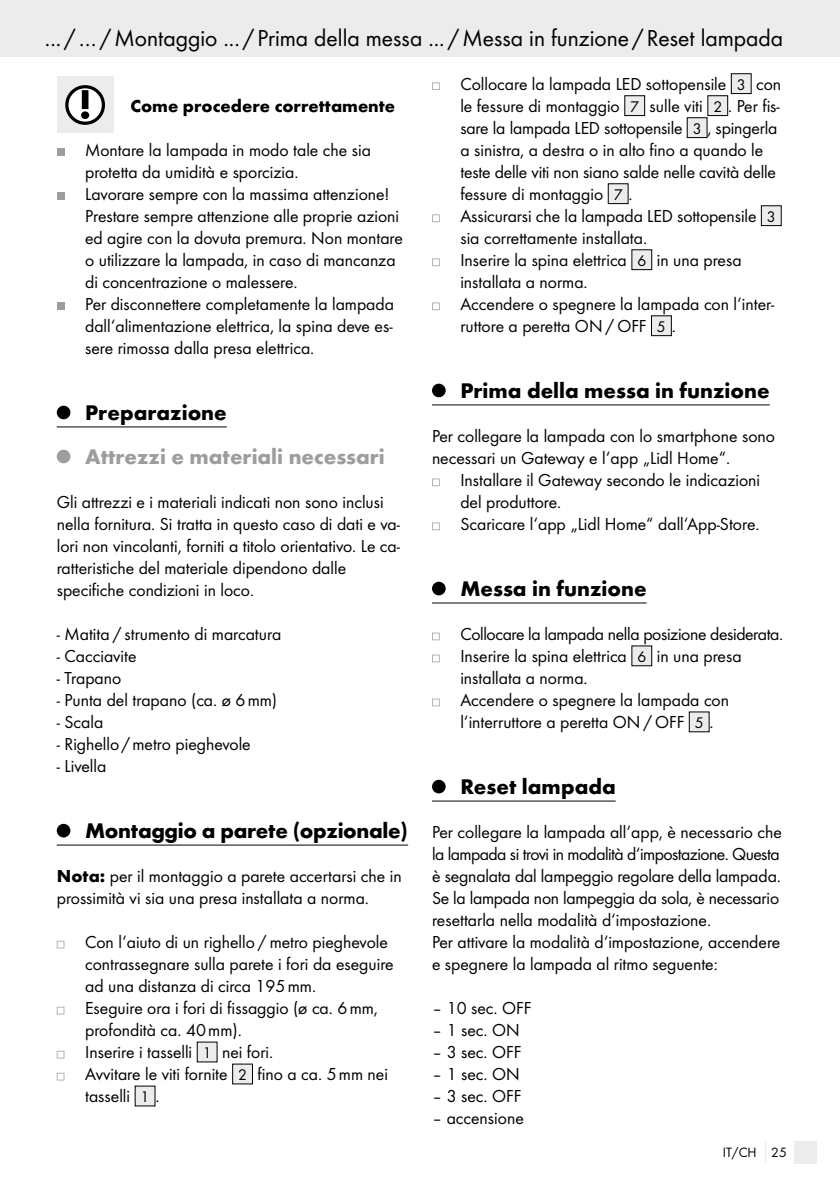
<style>
.page{position:relative;width:840px;height:1191px;background:#fff}
.page>*{position:absolute;margin:0;border:0;box-sizing:border-box;transform-origin:0 0}
.t1{font:24px "Futura Boo";color:#000}
.t2{font:700 22px "Futura";color:#000}
.t3{font:700 22px "Futura";color:#9c9d9d}
.t4{font:18px/22px "Futura Boo";color:#000}
.t5{font:700 18px "Futura";color:#000}
.t6{font:14px "Futura Boo";color:#000}
.s1{font-family:"Futura";font-weight:700}
.s2{font-size:16px}
</style>
<div class="page">
<div style="left:0;top:0;width:839px;height:57px;background:#ececec"></div>
<div style="left:794px;top:1140px;width:22px;height:23px;background:#ececec"></div>
<hr style="left:57px;top:426px;width:170px;height:1px;background:#000">
<hr style="left:57px;top:844px;width:351px;height:1px;background:#000">
<div style="left:57px;top:77px;width:56px;height:56px;background:#ececec"></div>
<svg style="left:65px;top:85px;width:40px;height:40px"></svg>
<div style="left:57px;top:148px;width:7px;height:8px;background:#9c9d9d"></div>
<div style="left:57px;top:192px;width:7px;height:8px;background:#9c9d9d"></div>
<div style="left:57px;top:302px;width:7px;height:8px;background:#9c9d9d"></div>
<div style="left:57px;top:406px;width:13px;height:13px;background:#000;border-radius:50%"></div>
<div style="left:57px;top:450px;width:13px;height:13px;background:#9c9d9d;border-radius:50%"></div>
<div style="left:57px;top:824px;width:13px;height:13px;background:#000;border-radius:50%"></div>
<svg style="left:57px;top:940px;width:7px;height:8px"></svg>
<svg style="left:57px;top:1006px;width:7px;height:8px"></svg>
<svg style="left:57px;top:1050px;width:7px;height:8px"></svg>
<div style="left:197px;top:1042px;width:20px;height:20px;background:#ececec"></div>
<svg style="left:57px;top:1072px;width:7px;height:8px"></svg>
<div style="left:232px;top:1064px;width:20px;height:20px;background:#ececec"></div>
<div style="left:232px;top:1063px;width:21px;height:21px;border:1px solid #000"></div>
<div style="left:135px;top:1086px;width:20px;height:20px;background:#ececec"></div>
<hr style="left:432px;top:404px;width:337px;height:1px;background:#000">
<hr style="left:432px;top:602px;width:214px;height:1px;background:#000">
<hr style="left:432px;top:800px;width:183px;height:1px;background:#000">
<svg style="left:432px;top:82px;width:7px;height:8px"></svg>
<div style="left:730px;top:74px;width:20px;height:20px;background:#ececec"></div>
<div style="left:730px;top:73px;width:21px;height:21px;border:1px solid #000"></div>
<div style="left:624px;top:96px;width:20px;height:20px;background:#ececec"></div>
<div style="left:624px;top:95px;width:20px;height:21px;border:1px solid #000"></div>
<div style="left:707px;top:96px;width:20px;height:20px;background:#ececec"></div>
<div style="left:707px;top:95px;width:20px;height:21px;border:1px solid #000"></div>
<div style="left:686px;top:118px;width:20px;height:20px;background:#ececec"></div>
<div style="left:686px;top:117px;width:21px;height:21px;border:1px solid #000"></div>
<div style="left:608px;top:184px;width:19px;height:20px;background:#ececec"></div>
<div style="left:607px;top:183px;width:21px;height:21px;border:1px solid #000"></div>
<svg style="left:432px;top:214px;width:7px;height:8px"></svg>
<div style="left:761px;top:206px;width:19px;height:20px;background:#ececec"></div>
<div style="left:760px;top:205px;width:21px;height:21px;border:1px solid #000"></div>
<svg style="left:432px;top:258px;width:7px;height:8px"></svg>
<div style="left:631px;top:250px;width:20px;height:20px;background:#ececec"></div>
<div style="left:631px;top:249px;width:21px;height:21px;border:1px solid #000"></div>
<svg style="left:432px;top:302px;width:7px;height:8px"></svg>
<div style="left:651px;top:316px;width:20px;height:20px;background:#ececec"></div>
<div style="left:650px;top:315px;width:21px;height:21px;border:1px solid #000"></div>
<div style="left:432px;top:384px;width:13px;height:13px;background:#000;border-radius:50%"></div>
<svg style="left:432px;top:478px;width:7px;height:8px"></svg>
<svg style="left:432px;top:522px;width:7px;height:8px"></svg>
<div style="left:432px;top:582px;width:13px;height:13px;background:#000;border-radius:50%"></div>
<svg style="left:432px;top:632px;width:7px;height:8px"></svg>
<svg style="left:432px;top:654px;width:7px;height:8px"></svg>
<div style="left:631px;top:646px;width:20px;height:20px;background:#ececec"></div>
<svg style="left:432px;top:698px;width:7px;height:8px"></svg>
<div style="left:689px;top:712px;width:19px;height:20px;background:#ececec"></div>
<div style="left:432px;top:780px;width:13px;height:13px;background:#000;border-radius:50%"></div>
<h1 class="t1" style="left:45px;top:24px;width:739px">... /…/Montaggio ... / Prima della messa ... /Messa in funzione / Reset lampada</h1>
<p class="t5" style="left:130px;top:95px;width:266px">Come procedere correttamente</p>
<p class="t4" style="left:85px;top:139px;width:319px">Montare la lampada in modo tale che sia protetta da umidità e sporcizia.<br>Lavorare sempre con la massima attenzione!<br>Prestare sempre attenzione alle proprie azioni ed agire con la dovuta premura. Non montare o utilizzare la lampada, in caso di mancanza di concentrazione o malessere.<br>Per disconnettere completamente la lampada dall‘alimentazione elettrica, la spina deve es&shy;sere rimossa dalla presa elettrica.</p>
<p class="t2" style="left:85px;top:399px;width:143px">Preparazione</p>
<p class="t3" style="left:85px;top:443px;width:301px">Attrezzi e materiali necessari</p>
<p class="t4" style="left:57px;top:491px;width:344px">Gli attrezzi e i materiali indicati non sono inclusi nella fornitura. Si tratta in questo caso di dati e va&shy;lori non vincolanti, forniti a titolo orientativo. Le ca&shy;ratteristiche del materiale dipendono dalle specifiche condizioni in loco.</p>
<p class="t4" style="left:57px;top:623px;width:226px">- Matita / strumento di marcatura</p>
<p class="t4" style="left:57px;top:645px;width:81px">- Cacciavite</p>
<p class="t4" style="left:57px;top:667px;width:66px">- Trapano</p>
<p class="t4" style="left:57px;top:689px;width:222px">- Punta del trapano (ca. ø 6mm)</p>
<p class="t4" style="left:57px;top:711px;width:48px">- Scala</p>
<p class="t4" style="left:57px;top:733px;width:195px">- Righello/metro pieghevole</p>
<p class="t4" style="left:57px;top:755px;width:51px">- Livella</p>
<p class="t2" style="left:85px;top:817px;width:324px">Montaggio a parete (opzionale)</p>
<p class="t4" style="left:57px;top:865px;width:346px"><span class="s1">Nota:</span> per il montaggio a parete accertarsi che in prossimità vi sia una presa installata a norma.</p>
<p class="t4" style="left:85px;top:931px;width:310px">Con l‘aiuto di un righello / metro pieghevole contrassegnare sulla parete i fori da eseguire ad una distanza di circa 195mm.<br>Eseguire ora i fori di fissaggio (ø ca. 6mm, profondità ca. 40mm).<br>Inserire i tasselli <span class="s2">1</span> nei fori.<br>Avvitare le viti fornite <span class="s2">2</span> fino a ca. 5mm nei tasselli <span class="s2">1</span> .</p>
<p class="t4" style="left:460px;top:73px;width:322px">Collocare la lampada LED sottopensile <span class="s2">3</span> con le fessure di montaggio <span class="s2">7</span> sulle viti <span class="s2">2</span> . Per fis&shy;sare la lampada LED sottopensile <span class="s2">3</span> , spingerla a sinistra, a destra o in alto fino a quando le teste delle viti non siano salde nelle cavità delle fessure di montaggio <span class="s2">7</span> .<br>Assicurarsi che la lampada LED sottopensile <span class="s2">3 </span>sia correttamente installata.<br>Inserire la spina elettrica <span class="s2">6</span> in una presa installata a norma.<br>Accendere o spegnere la lampada con l‘inter&shy;ruttore a peretta ON / OFF <span class="s2">5</span> .</p>
<p class="t2" style="left:460px;top:377px;width:310px">Prima della messa in funzione</p>
<p class="t4" style="left:432px;top:425px;width:344px">Per collegare la lampada con lo smartphone sono necessari un Gateway e l‘app „Lidl Home“.</p>
<p class="t4" style="left:460px;top:469px;width:301px">Installare il Gateway secondo le indicazioni del produttore.<br>Scaricare l‘app „Lidl Home“ dall‘App-Store.</p>
<p class="t2" style="left:460px;top:575px;width:188px">Messa in funzione</p>
<p class="t4" style="left:460px;top:623px;width:324px">Collocare la lampada nella posizione desiderata.<br>Inserire la spina elettrica <span class="s2">6</span> in una presa installata a norma.<br>Accendere o spegnere la lampada con l‘interruttore a peretta ON / OFF <span class="s2">5</span> .</p>
<p class="t2" style="left:460px;top:773px;width:157px">Reset lampada</p>
<p class="t4" style="left:432px;top:821px;width:351px">Per collegare la lampada all‘app, è necessario che la lampada si trovi in modalità d‘impostazione. Questa è segnalata dal lampeggio regolare della lampada.<br>Se la lampada non lampeggia da sola, è necessario resettarla nella modalità d‘impostazione.<br>Per attivare la modalità d‘impostazione, accendere e spegnere la lampada al ritmo seguente:</p>
<p class="t4" style="left:432px;top:997px;width:101px">– 10 sec. OFF</p>
<p class="t4" style="left:432px;top:1019px;width:89px">– 1 sec. ON</p>
<p class="t4" style="left:432px;top:1041px;width:91px">– 3 sec. OFF</p>
<p class="t4" style="left:432px;top:1063px;width:89px">– 1 sec. ON</p>
<p class="t4" style="left:432px;top:1085px;width:91px">– 3 sec. OFF</p>
<p class="t4" style="left:432px;top:1107px;width:93px">– accensione</p>
<p class="t6" style="left:722px;top:1144px;width:65px">IT/CH 25</p>
</div>
